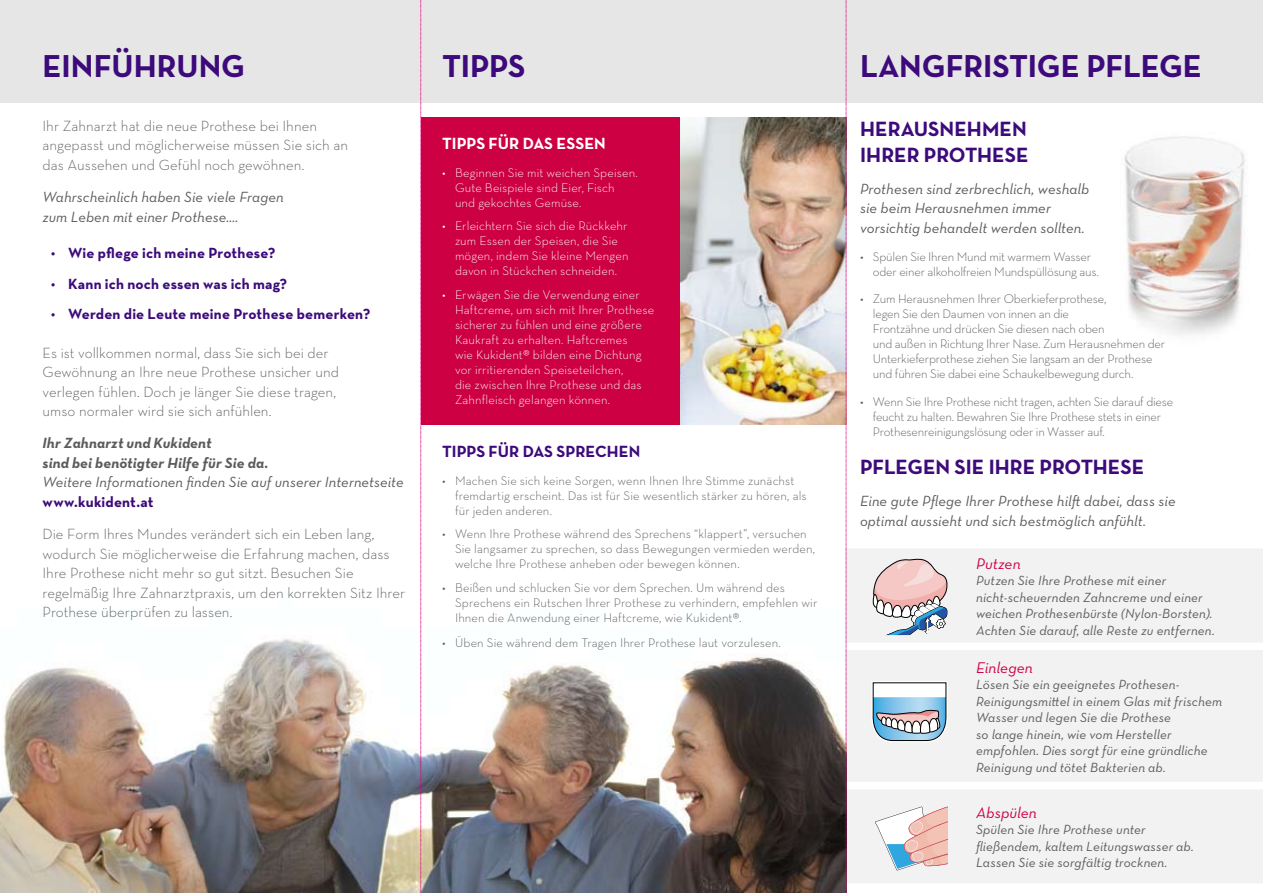
<style>
.page{position:relative;width:1263px;height:893px;background:#fff}
.page>*{position:absolute;margin:0;border:0;box-sizing:border-box;transform-origin:0 0}
.t1{font:700 32.25px "Neutraface Text";letter-spacing:-.005em;color:#3c0a7a}
.t2{font:700 21px/25.2px "Neutraface Text";color:#3c0a7a}
.t3{font:700 16.5px "Neutraface Text";color:#3c0a7a}
.t4{font:700 16.5px "Neutraface Text";color:#fff}
.t5{font:15.75px "Neutraface Text Book Italic Alt";letter-spacing:.005em;color:#cc0043}
.t6{font:300 15px/19.5px "Neutraface Text";color:#5b5b5b}
.t7{font:15px/19.5px "Neutraface Text Book Italic Alt";letter-spacing:.005em;color:#5b5b5b}
.t8{font:700 15px "Neutraface Text";letter-spacing:.01em;color:#3c0a7a}
.t9{font:15px/19.5px "Neutraface Text Bold Italic Alt";letter-spacing:.01em;color:#5b5b5b}
.t10{font:13.5px/16.5px "Neutraface Text Book Italic Alt";letter-spacing:.01em;color:#5b5b5b}
.t11{font:300 12.75px/15px "Neutraface Text";letter-spacing:-.005em;color:#5b5b5b}
.t12{font:300 12.75px/15px "Neutraface Text";letter-spacing:.01em;color:#fff}
</style>
<div class="page">
<div style="left:847px;top:549px;width:416px;height:334px;background:#f2f2f2"></div>
<div style="left:421px;top:117px;width:259px;height:307px;background:#cc0043"></div>
<div style="left:0;top:0;width:1263px;height:102px;background:#e6e6e6"></div>
<svg style="left:871px;top:681px;width:77px;height:61px"></svg>
<svg style="left:869px;top:558px;width:80px;height:78px"></svg>
<svg style="left:875px;top:804px;width:72px;height:66px"></svg>
<img style="left:680px;top:117px;width:166px;height:307px">
<img style="left:0;top:540px;width:846px;height:353px">
<img style="left:1124px;top:136px;width:121px;height:199px">
<svg style="left:846px;top:0;width:1px;height:893px"></svg>
<svg style="left:421px;top:0;width:1px;height:893px"></svg>
<h1 class="t1" style="left:43px;top:46px;width:204px">Einführung</h1>
<p class="t6" style="left:43px;top:116px;width:307px">Ihr Zahnarzt hat die neue Prothese bei Ihnen angepasst und möglicherweise müssen Sie sich an das Aussehen und Gefühl noch gewöhnen.</p>
<p class="t7" style="left:43px;top:187px;width:243px">Wahrscheinlich haben Sie viele Fragen zum Leben mit einer Prothese….</p>
<p class="t8" style="left:51px;top:243px;width:226px">• Wie pflege ich meine Prothese?</p>
<p class="t8" style="left:51px;top:274px;width:238px">• Kann ich noch essen was ich mag?</p>
<p class="t8" style="left:51px;top:304px;width:321px">• Werden die Leute meine Prothese bemerken?</p>
<p class="t6" style="left:43px;top:343px;width:298px">Es ist vollkommen normal, dass Sie sich bei der Gewöhnung an Ihre neue Prothese unsicher und verlegen fühlen. Doch je länger Sie diese tragen, umso normaler wird sie sich anfühlen.</p>
<p class="t9" style="left:43px;top:433px;width:227px">Ihr Zahnarzt und Kukident<br>sind bei benötigter Hilfe für Sie da.</p>
<p class="t7" style="left:43px;top:472px;width:363px">Weitere Informationen finden Sie auf unserer Internetseite</p>
<p class="t8" style="left:43px;top:492px;width:113px">www.kukident.at</p>
<p class="t6" style="left:43px;top:524px;width:364px">Die Form Ihres Mundes verändert sich ein Leben lang, wodurch Sie möglicherweise die Erfahrung machen, dass Ihre Prothese nicht mehr so gut sitzt. Besuchen Sie regelmäßig Ihre Zahnarztpraxis, um den korrekten Sitz Ihrer Prothese überprüfen zu lassen.</p>
<h1 class="t1" style="left:442px;top:46px;width:81px">Tipps</h1>
<p class="t4" style="left:442px;top:133px;width:165px">Tipps für das Essen</p>
<p class="t12" style="left:455px;top:165px;width:184px;text-indent:-13px">• Beginnen Sie mit weichen Speisen.<br>Gute Beispiele sind Eier, Fisch und gekochtes Gemüse.</p>
<p class="t12" style="left:455px;top:218px;width:175px;text-indent:-13px">• Erleichtern Sie sich die Rückkehr zum Essen der Speisen, die Sie mögen, indem Sie kleine Mengen davon in Stückchen schneiden.</p>
<p class="t12" style="left:455px;top:287px;width:201px;text-indent:-13px">• Erwägen Sie die Verwendung einer Haftcreme, um sich mit Ihrer Prothese sicherer zu fühlen und eine größere Kaukraft zu erhalten. Haftcremes<br>wie Kukident® bilden eine Dichtung vor irritierenden Speiseteilchen,<br>die zwischen Ihre Prothese und das Zahnfleisch gelangen können.</p>
<p class="t3" style="left:442px;top:441px;width:199px">Tipps für das Sprechen</p>
<p class="t11" style="left:455px;top:473px;width:353px;text-indent:-13px">• Machen Sie sich keine Sorgen, wenn Ihnen Ihre Stimme zunächst fremdartig erscheint. Das ist für Sie wesentlich stärker zu hören, als für jeden anderen.</p>
<p class="t11" style="left:455px;top:526px;width:362px;text-indent:-13px">• Wenn Ihre Prothese während des Sprechens “klappert”, versuchen<br>Sie langsamer zu sprechen, so dass Bewegungen vermieden werden, welche Ihre Prothese anheben oder bewegen können.</p>
<p class="t11" style="left:455px;top:580px;width:364px;text-indent:-13px">• Beißen und schlucken Sie vor dem Sprechen. Um während des<br>Sprechens ein Rutschen Ihrer Prothese zu verhindern, empfehlen wir<br>Ihnen die Anwendung einer Haftcreme, wie Kukident®.</p>
<p class="t11" style="left:442px;top:635px;width:340px">• Üben Sie während dem Tragen Ihrer Prothese laut vorzulesen.</p>
<h1 class="t1" style="left:860px;top:46px;width:343px">Langfristige Pflege</h1>
<h2 class="t2" style="left:860px;top:116px;width:170px">Herausnehmen<br>Ihrer Prothese</h2>
<p class="t7" style="left:860px;top:179px;width:231px">Prothesen sind zerbrechlich, weshalb sie beim Herausnehmen immer vorsichtig behandelt werden sollten.</p>
<p class="t11" style="left:873px;top:249px;width:228px;text-indent:-13px">• Spülen Sie Ihren Mund mit warmem Wasser oder einer alkoholfreien Mundspüllösung aus.</p>
<p class="t11" style="left:873px;top:291px;width:294px;text-indent:-13px">• Zum Herausnehmen Ihrer Oberkieferprothese,<br>legen Sie den Daumen von innen an die<br>Frontzähne und drücken Sie diesen nach oben<br>und außen in Richtung Ihrer Nase. Zum Herausnehmen der Unterkieferprothese ziehen Sie langsam an der Prothese und führen Sie dabei eine Schaukelbewegung durch.</p>
<p class="t11" style="left:873px;top:394px;width:302px;text-indent:-13px">• Wenn Sie Ihre Prothese nicht tragen, achten Sie darauf diese feucht zu halten. Bewahren Sie Ihre Prothese stets in einer<br>Prothesenreinigungslösung oder in Wasser auf.</p>
<h2 class="t2" style="left:860px;top:454px;width:286px">Pflegen Sie Ihre Prothese</h2>
<p class="t7" style="left:860px;top:491px;width:317px">Eine gute Pflege Ihrer Prothese hilft dabei, dass sie optimal aussieht und sich bestmöglich anfühlt.</p>
<p class="t5" style="left:976px;top:553px;width:46px">Putzen</p>
<p class="t10" style="left:976px;top:572px;width:240px">Putzen Sie Ihre Prothese mit einer nicht-scheuernden Zahncreme und einer weichen Prothesenbürste (Nylon-Borsten).<br>Achten Sie darauf, alle Reste zu entfernen.</p>
<p class="t5" style="left:976px;top:657px;width:58px">Einlegen</p>
<p class="t10" style="left:976px;top:676px;width:248px">Lösen Sie ein geeignetes Prothesen-Reinigungsmittel in einem Glas mit frischem Wasser und legen Sie die Prothese<br>so lange hinein, wie vom Hersteller empfohlen. Dies sorgt für eine gründliche Reinigung und tötet Bakterien ab.</p>
<p class="t5" style="left:976px;top:802px;width:62px">Abspülen</p>
<p class="t10" style="left:976px;top:821px;width:219px">Spülen Sie Ihre Prothese unter fließendem, kaltem Leitungswasser ab.<br>Lassen Sie sie sorgfältig trocknen.</p>
</div>
